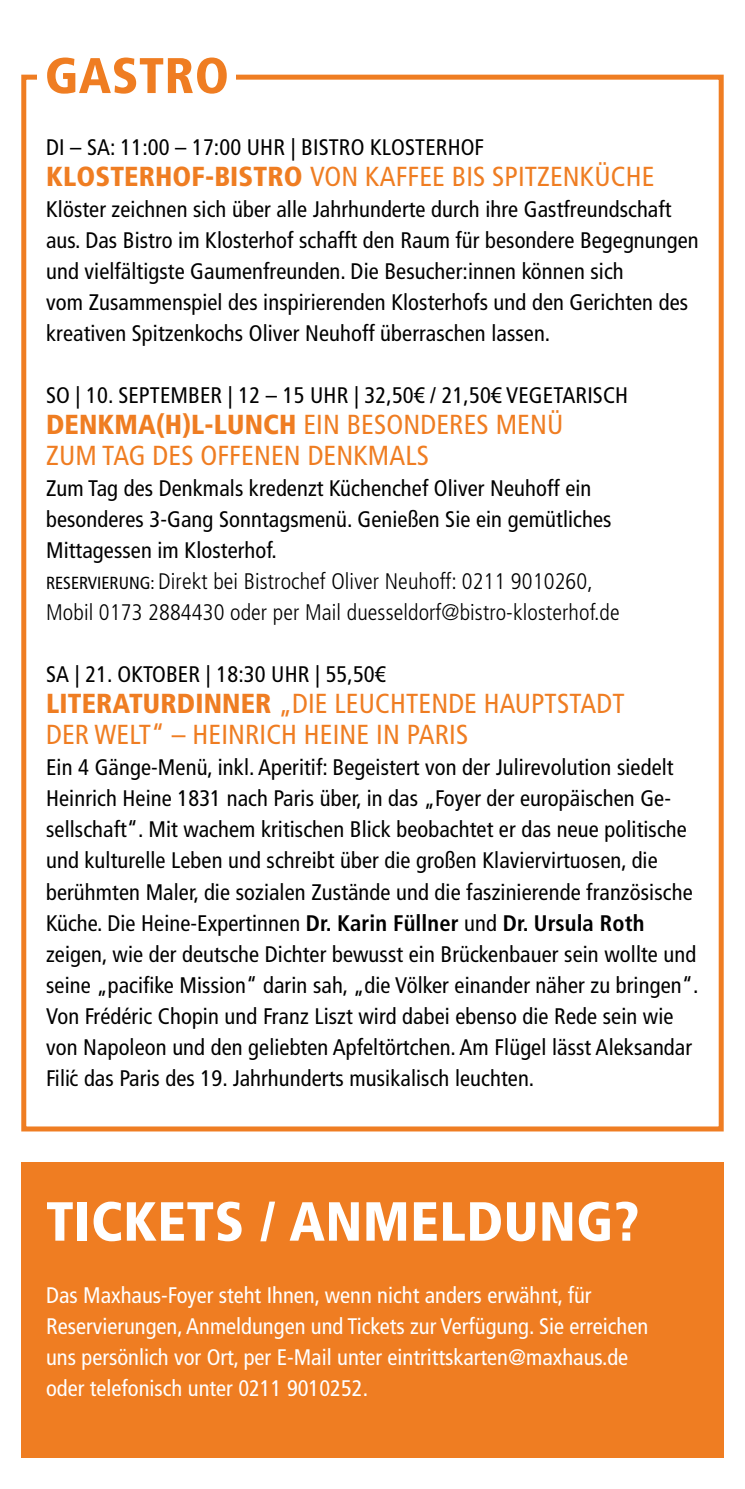
<style>
.page{position:relative;width:745px;height:1489px;background:#fff}
.page>*{position:absolute;margin:0;border:0;box-sizing:border-box;transform-origin:0 0}
.t1{font:900 condensed 55px "Frutiger LT Std";letter-spacing:.01em;color:#fff}
.t2{font:900 condensed 50px "Frutiger LT Std";letter-spacing:.01em;color:#ef7d22}
.t3{font:condensed 27.5px/31px "Frutiger LT Std";letter-spacing:.005em;color:#ef7d22}
.t4{font:condensed 22.5px/31px "Frutiger LT Std";letter-spacing:.005em;color:#000}
.t5{font:condensed 22.5px/31px "Frutiger LT Std";color:#fff}
.s1{font-weight:900}
.s2{font-size:17.5px}
.s3{font-weight:300}
.s4{font-weight:700}
</style>
<div class="page">
<div style="left:21px;top:75px;width:702px;height:1056px;border:5px solid #ef7d22"></div>
<div style="left:38px;top:51px;width:198px;height:43px;background:#fff"></div>
<div style="left:21px;top:1162px;width:702px;height:295px;background:#ef7d22"></div>
<h2 class="t2" style="left:45px;top:46px;width:186px">GASTRO</h2>
<p class="t4" style="left:46px;top:132px;width:439px">DI – SA: 11:00 – 17:00 UHR | BISTRO KLOSTERHOF</p>
<p class="t3" style="left:46px;top:161px;width:609px"><span class="s1">KLOSTERHOF-BISTRO</span> VON KAFFEE BIS SPITZENKÜCHE</p>
<p class="t4" style="left:46px;top:194px;width:653px">Klöster zeichnen sich über alle Jahrhunderte durch ihre Gastfreundschaft aus. Das Bistro im Klosterhof schafft den Raum für besondere Begegnungen und vielfältigste Gaumenfreunden. Die Besucher:innen können sich<br>vom Zusammenspiel des inspirierenden Klosterhofs und den Gerichten des kreativen Spitzenkochs Oliver Neuhoff überraschen lassen.</p>
<p class="t4" style="left:46px;top:380px;width:583px">SO | 10. SEPTEMBER | 12 – 15 UHR | 32,50€ / 21,50€ VEGETARISCH</p>
<p class="t3" style="left:46px;top:409px;width:518px"><span class="s1">DENKMA(H)L-LUNCH</span> EIN BESONDERES MENÜ<br>ZUM TAG DES OFFENEN DENKMALS</p>
<p class="t4" style="left:46px;top:473px;width:574px">Zum Tag des Denkmals kredenzt Küchenchef Oliver Neuhoff ein besonderes 3-Gang Sonntagsmenü. Genießen Sie ein gemütliches Mittagessen im Klosterhof.<br><span class="s2">RESERVIERUNG:</span> <span class="s3">Direkt bei Bistrochef Oliver Neuhoff: 0211 9010260, Mobil 0173 2884430 oder per Mail duesseldorf@bistro-klosterhof.de</span></p>
<p class="t4" style="left:46px;top:659px;width:341px">SA | 21. OKTOBER | 18:30 UHR | 55,50€</p>
<p class="t3" style="left:46px;top:688px;width:579px"><span class="s1">LITERATURDINNER</span> „DIE LEUCHTENDE HAUPTSTADT<br>DER WELT“ – HEINRICH HEINE IN PARIS</p>
<p class="t4" style="left:46px;top:752px;width:653px">Ein 4 Gänge-Menü, inkl. Aperitif: Begeistert von der Julirevolution siedelt Heinrich Heine 1831 nach Paris über, in das „Foyer der europäischen Ge&shy;sellschaft“. Mit wachem kritischen Blick beobachtet er das neue politische und kulturelle Leben und schreibt über die großen Klaviervirtuosen, die berühmten Maler, die sozialen Zustände und die faszinierende französische Küche. Die Heine-Expertinnen <span class="s4">Dr. Karin Füllner</span> und <span class="s4">Dr. Ursula Roth </span>zeigen, wie der deutsche Dichter bewusst ein Brückenbauer sein wollte und seine „pacifike Mission“ darin sah, „die Völker einander näher zu bringen“.<br>Von Frédéric Chopin und Franz Liszt wird dabei ebenso die Rede sein wie von Napoleon und den geliebten Apfeltörtchen. Am Flügel lässt Aleksandar Fili´c das Paris des 19. Jahrhunderts musikalisch leuchten.</p>
<h1 class="t1" style="left:46px;top:1188px;width:594px">TICKETS / ANMELDUNG?</h1>
<p class="t5" style="left:46px;top:1279px;width:603px">Das Maxhaus-Foyer steht Ihnen, wenn nicht anders erwähnt, für Reservierungen, Anmeldungen und Tickets zur Verfügung. Sie erreichen uns persönlich vor Ort, per E-Mail unter eintrittskarten@maxhaus.de oder telefonisch unter 0211 9010252.</p>
</div>
